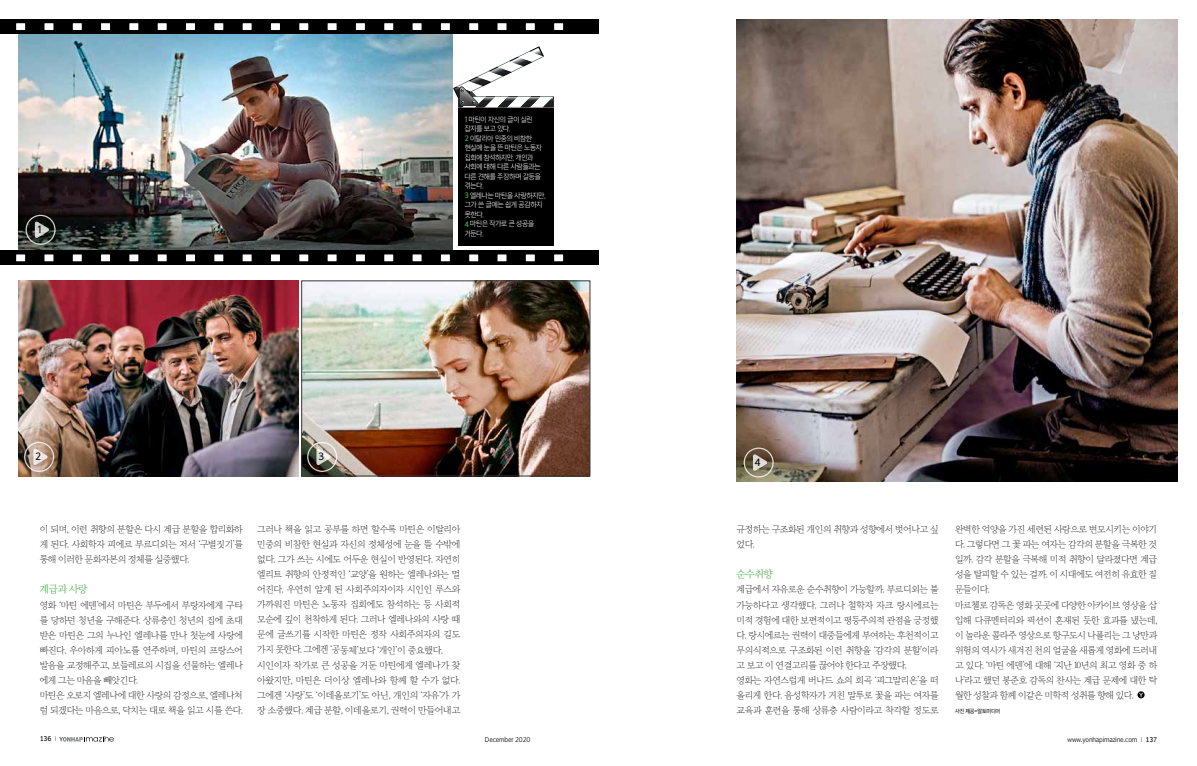
<style>
.page{position:relative;width:1197px;height:766px;background:#fff}
.page>*{position:absolute;margin:0;border:0;box-sizing:border-box;transform-origin:0 0}
.t1{font:10px "Yoon Myungjo Pro 730";letter-spacing:-.04em;color:#47b14a}
.t2{font:9.5px "Yoon Gothic Pro 760";color:#000}
.t3{font:9.2px/15px "Yoon Myungjo Pro 710";letter-spacing:-.05em;color:#000}
.t4{font:7px/9.5px "Yoon Gothic Pro 730";letter-spacing:-.025em;color:#fff;scale:.96 1}
.t5{font:500 7px "Arita Heiti";letter-spacing:-.025em;color:#000}
.t6{font:700 7px "Arita Heiti";color:#000}
.t7{font:5.3px "Yoon Gothic Pro 750";letter-spacing:-.05em;color:#000;scale:.95 1}
.s1{font-family:"Yoon Gothic Pro 770";color:#47b14a}
.s2{font-weight:300}
.s3{font-weight:700}
</style>
<div class="page">
<svg style="left:59px;top:736px;width:55px;height:5px"></svg>
<svg style="left:1137px;top:691px;width:7px;height:7px"></svg>
<svg style="left:1138px;top:692px;width:4px;height:5px"></svg>
<img style="left:303px;top:283px;width:285px;height:191px">
<div style="left:301px;top:281px;width:289px;height:195px;border:1px solid #393a39"></div>
<img style="left:19px;top:33px;width:433px;height:217px">
<img style="left:736px;top:19px;width:440px;height:462px">
<img style="left:18px;top:281px;width:281px;height:195px">
<div style="left:0;top:19px;width:598px;height:14px;background:#000"></div>
<div style="left:101px;top:23px;width:9px;height:7px;background:#fff"></div>
<div style="left:129px;top:23px;width:9px;height:7px;background:#fff"></div>
<div style="left:158px;top:23px;width:9px;height:7px;background:#fff"></div>
<div style="left:186px;top:23px;width:9px;height:7px;background:#fff"></div>
<div style="left:214px;top:23px;width:9px;height:7px;background:#fff"></div>
<div style="left:243px;top:23px;width:8px;height:7px;background:#fff"></div>
<div style="left:271px;top:23px;width:9px;height:7px;background:#fff"></div>
<div style="left:299px;top:23px;width:9px;height:7px;background:#fff"></div>
<div style="left:327px;top:23px;width:9px;height:7px;background:#fff"></div>
<div style="left:356px;top:23px;width:9px;height:7px;background:#fff"></div>
<div style="left:384px;top:23px;width:9px;height:7px;background:#fff"></div>
<div style="left:412px;top:23px;width:9px;height:7px;background:#fff"></div>
<div style="left:441px;top:23px;width:9px;height:7px;background:#fff"></div>
<div style="left:469px;top:23px;width:9px;height:7px;background:#fff"></div>
<div style="left:16px;top:23px;width:9px;height:7px;background:#fff"></div>
<div style="left:44px;top:23px;width:9px;height:7px;background:#fff"></div>
<div style="left:73px;top:23px;width:9px;height:7px;background:#fff"></div>
<div style="left:497px;top:23px;width:9px;height:7px;background:#fff"></div>
<div style="left:526px;top:23px;width:8px;height:7px;background:#fff"></div>
<div style="left:554px;top:23px;width:9px;height:7px;background:#fff"></div>
<div style="left:0;top:250px;width:598px;height:14px;background:#000"></div>
<div style="left:101px;top:254px;width:9px;height:7px;background:#fff"></div>
<div style="left:129px;top:254px;width:9px;height:7px;background:#fff"></div>
<div style="left:158px;top:254px;width:9px;height:7px;background:#fff"></div>
<div style="left:186px;top:254px;width:9px;height:7px;background:#fff"></div>
<div style="left:214px;top:254px;width:9px;height:7px;background:#fff"></div>
<div style="left:243px;top:254px;width:8px;height:7px;background:#fff"></div>
<div style="left:271px;top:254px;width:9px;height:7px;background:#fff"></div>
<div style="left:299px;top:254px;width:9px;height:7px;background:#fff"></div>
<div style="left:327px;top:254px;width:9px;height:7px;background:#fff"></div>
<div style="left:356px;top:254px;width:9px;height:7px;background:#fff"></div>
<div style="left:384px;top:254px;width:9px;height:7px;background:#fff"></div>
<div style="left:412px;top:254px;width:9px;height:7px;background:#fff"></div>
<div style="left:441px;top:254px;width:9px;height:7px;background:#fff"></div>
<div style="left:469px;top:254px;width:9px;height:7px;background:#fff"></div>
<div style="left:16px;top:254px;width:9px;height:7px;background:#fff"></div>
<div style="left:44px;top:254px;width:9px;height:7px;background:#fff"></div>
<div style="left:73px;top:254px;width:9px;height:7px;background:#fff"></div>
<div style="left:497px;top:254px;width:9px;height:7px;background:#fff"></div>
<div style="left:526px;top:254px;width:8px;height:7px;background:#fff"></div>
<div style="left:554px;top:254px;width:9px;height:7px;background:#fff"></div>
<div style="left:26px;top:215px;width:30px;height:30px;border:1px solid #fff;border-radius:50%"></div>
<svg style="left:35px;top:221px;width:14px;height:17px"></svg>
<div style="left:24px;top:441px;width:30px;height:31px;border:1px solid #fff;border-radius:50%"></div>
<svg style="left:33px;top:448px;width:15px;height:17px"></svg>
<div style="left:307px;top:441px;width:30px;height:31px;border:1px solid #fff;border-radius:50%"></div>
<svg style="left:316px;top:448px;width:14px;height:17px"></svg>
<div style="left:743px;top:447px;width:30px;height:30px;border:1px solid #fff;border-radius:50%"></div>
<svg style="left:752px;top:454px;width:15px;height:16px"></svg>
<div style="left:458px;top:108px;width:95px;height:137px;background:#000"></div>
<svg style="left:453px;top:46px;width:100px;height:62px"></svg>
<p class="t2" style="left:38px;top:223px;width:5px">1</p>
<p class="t2" style="left:35px;top:450px;width:7px">2</p>
<p class="t2" style="left:318px;top:450px;width:7px">3</p>
<p class="t4" style="left:464px;top:115px;width:86px"><span class="s1">1</span> 마틴이 자신의 글이 실린 잡지를 보고 있다.<br><span class="s1">2</span> 이탈리아 민중의 비참한 현실에 눈을 뜬 마틴은 노동자 집회에 참석하지만, 개인과 사회에 대해 다른 사람들과는 다른 견해를 주장하며 갈등을 겪는다.<br><span class="s1">3</span> 엘레나는 마틴을 사랑하지만, 그가 쓴 글에는 쉽게 공감하지 못한다.<br><span class="s1">4</span> 마틴은 작가로 큰 성공을 거둔다.</p>
<p class="t3" style="left:40px;top:521px;width:205px;text-align:justify">이 되며, 이런 취향의 분할은 다시 계급 분할을 합리화하 게 된다. 사회학자 피에르 부르디외는 저서 ‘구별짓기’를 통해 이러한 문화자본의 정체를 실증했다.</p>
<p class="t1" style="left:40px;top:583px;width:49px">계급과 사랑</p>
<p class="t3" style="left:40px;top:596px;width:205px">영화 ‘마틴 에덴’에서 마틴은 부두에서 부랑자에게 구타 를 당하던 청년을 구해준다. 상류층인 청년의 집에 초대 받은 마틴은 그의 누나인 엘레나를 만나 첫눈에 사랑에 빠진다. 우아하게 피아노를 연주하며, 마틴의 프랑스어 발음을 교정해주고, 보들레르의 시집을 선물하는 엘레나 에게 그는 마음을 빼앗긴다.<br>마틴은 오로지 엘레나에 대한 사랑의 감정으로, 엘레나처 럼 되겠다는 마음으로, 닥치는 대로 책을 읽고 시를 쓴다.</p>
<p class="t3" style="left:257px;top:521px;width:205px">그러나 책을 읽고 공부를 하면 할수록 마틴은 이탈리아 민중의 비참한 현실과 자신의 정체성에 눈을 뜰 수밖에 없다. 그가 쓰는 시에도 어두운 현실이 반영된다. 자연히 엘리트 취향의 안정적인 ‘교양’을 원하는 엘레나와는 멀 어진다. 우연히 알게 된 사회주의자이자 시인인 루스와 가까워진 마틴은 노동자 집회에도 참석하는 등 사회적 모순에 깊이 천착하게 된다. 그러나 엘레나와의 사랑 때 문에 글쓰기를 시작한 마틴은 정작 사회주의자의 길도 가지 못한다. 그에겐 ‘공동체’보다 ‘개인’이 중요했다. 시인이자 작가로 큰 성공을 거둔 마틴에게 엘레나가 찾 아왔지만, 마틴은 더이상 엘레나와 함께 할 수가 없다. 그에겐 ‘사랑’도 ‘이데올로기’도 아닌, 개인의 ‘자유’가 가 장 소중했다. 계급 분할, 이데올로기, 권력이 만들어내고</p>
<p class="t2" style="left:754px;top:456px;width:7px">4</p>
<p class="t3" style="left:736px;top:521px;width:204px">규정하는 구조화된 개인의 취향과 성향에서 벗어나고 싶 었다.</p>
<p class="t1" style="left:736px;top:568px;width:38px">순수취향</p>
<p class="t3" style="left:736px;top:581px;width:204px">계급에서 자유로운 순수취향이 가능할까. 부르디외는 불 가능하다고 생각했다. 그러나 철학자 자크 랑시에르는 미적 경험에 대한 보편적이고 평등주의적 관점을 긍정했 다. 랑시에르는 권력이 대중들에게 부여하는 후천적이고 무의식적으로 구조화된 이런 취향을 ‘감각의 분할’이라 고 보고 이 연결고리를 끊어야 한다고 주장했다.<br>영화는 자연스럽게 버나드 쇼의 희곡 ‘피그말리온’을 떠 올리게 한다. 음성학자가 거친 말투로 꽃을 파는 여자를 교육과 훈련을 통해 상류층 사람이라고 착각할 정도로</p>
<p class="t3" style="left:954px;top:521px;width:204px">완벽한 억양을 가진 세련된 사람으로 변모시키는 이야기 다. 그렇다면 그 꽃 파는 여자는 감각의 분할을 극복한 것 일까. 감각 분할을 극복해 미적 취향이 달라졌다면 계급 성을 탈피할 수 있는 걸까. 이 시대에도 여전히 유효한 질 문들이다.<br>마르첼로 감독은 영화 곳곳에 다양한 아카이브 영상을 삽 입해 다큐멘터리와 픽션이 혼재된 듯한 효과를 냈는데, 이 놀라운 콜라주 영상으로 항구도시 나폴리는 그 낭만과 위험의 역사가 새겨진 천의 얼굴을 새롭게 영화에 드러내 고 있다. ‘마틴 에덴’에 대해 ‘지난 10년의 최고 영화 중 하 나’라고 했던 봉준호 감독의 찬사는 계급 문제에 대한 탁 월한 성찰과 함께 이같은 미학적 성취를 향해 있다.</p>
<p class="t7" style="left:954px;top:707px;width:49px">사진 제공=알토미디어</p>
<p class="t6" style="left:40px;top:734px;width:18px">136 <span class="s2">I</span></p>
<p class="t5" style="left:485px;top:735px;width:47px">December 2020</p>
<p class="t5" style="left:1067px;top:735px;width:91px">www.yonhapimazine.com <span class="s2">I</span> <span class="s3">137</span></p>
</div>
